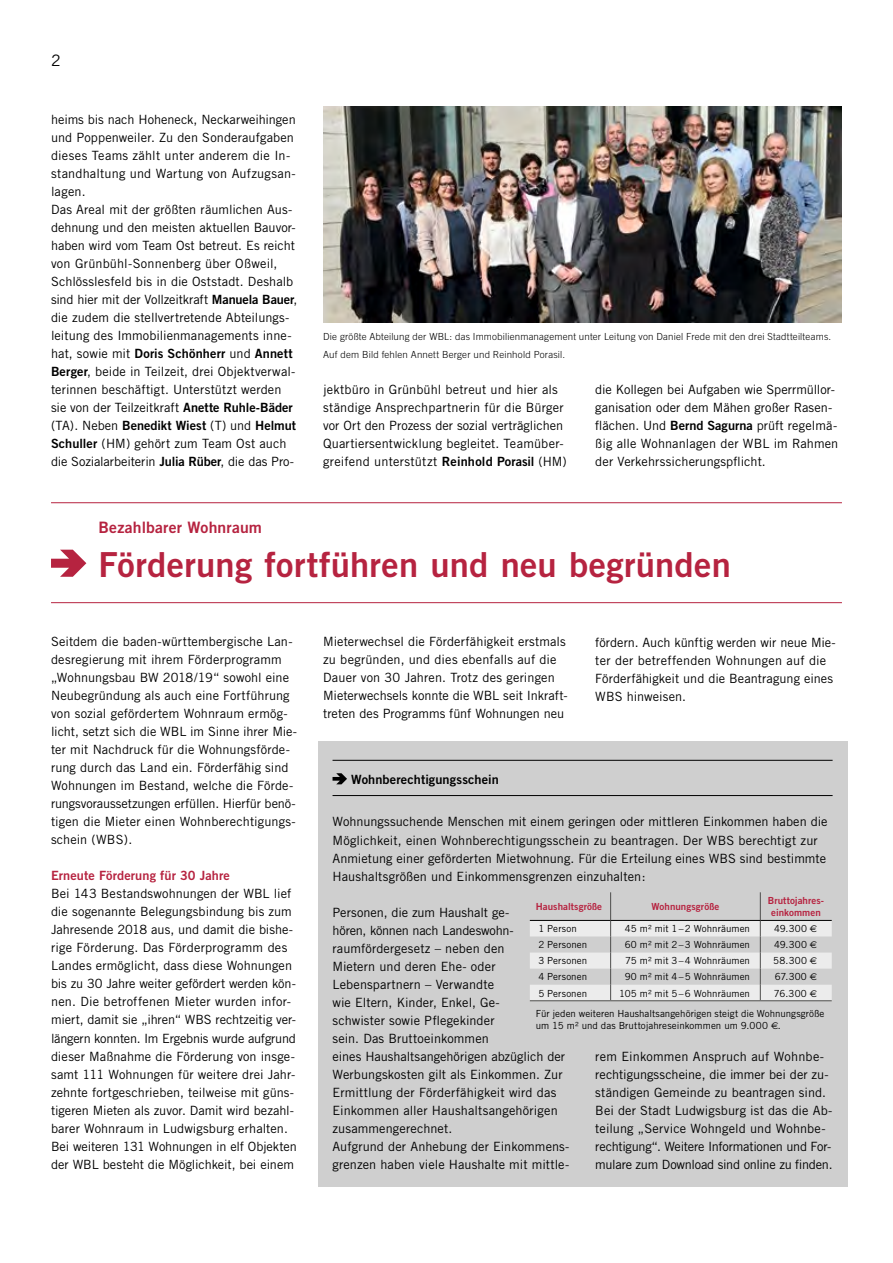
<style>
.page{position:relative;width:893px;height:1263px;background:#fff}
.page>*{position:absolute;margin:0;border:0;box-sizing:border-box;transform-origin:0 0}
.t1{font:34.5px "Trade Gothic Bold Two";letter-spacing:.01em;color:#b62340}
.t2{font:15.75px "Trade Gothic Bold Two";letter-spacing:.01em;color:#b62340}
.t3{font:15.75px "Trade Gothic";color:#000}
.t4{font:12.75px/18px "Trade Gothic";letter-spacing:.005em;color:#000}
.t5{font:12.75px "Trade Gothic Bold Two";letter-spacing:.005em;color:#000}
.t6{font:12.75px "Trade Gothic Bold Two";letter-spacing:.01em;color:#b62340}
.t7{font:9.75px/20.2px "Trade Gothic";letter-spacing:.005em;color:#000}
.t8{font:300 9.75px/18px "Trade Gothic";letter-spacing:.015em;color:#000}
.t9{font:9.75px/11.7px "Trade Gothic Bold Two";letter-spacing:.01em;color:#b62340;text-align:center}
.s1{font-family:"Trade Gothic Bold Two"}
.s2{font-family:"Trade Gothic"}
.s3{font-family:"Euro Sans"}
</style>
<div class="page">
<div style="left:318px;top:741px;width:529px;height:445px;background:#cfcfcf"></div>
<svg style="left:530px;top:892px;width:302px;height:108px"></svg>
<hr style="left:530px;top:1000px;width:81px;height:1px;background:#4e4e4d">
<hr style="left:611px;top:1000px;width:149px;height:1px;background:#4e4e4d">
<hr style="left:760px;top:1000px;width:72px;height:1px;background:#4e4e4d">
<svg style="left:51px;top:550px;width:35px;height:27px"></svg>
<hr style="left:51px;top:502px;width:791px;height:1px;background:#b62340">
<hr style="left:51px;top:602px;width:791px;height:1px;background:#b62340">
<hr style="left:333px;top:760px;width:500px;height:1px;background:#000">
<hr style="left:333px;top:795px;width:500px;height:1px;background:#000">
<svg style="left:333px;top:773px;width:14px;height:11px"></svg>
<img style="left:323px;top:106px;width:519px;height:216px">
<p class="t3" style="left:51px;top:51px;width:11px">2</p>
<p class="t4" style="left:51px;top:111px;width:248px">heims bis nach Hoheneck, Neckarweihingen und Poppenweiler. Zu den Sonderaufgaben dieses Teams zählt unter anderem die In&shy;standhaltung und Wartung von Aufzugsan&shy;lagen.<br>Das Areal mit der größten räumlichen Aus&shy;dehnung und den meisten aktuellen Bauvor&shy;haben wird vom Team Ost betreut. Es reicht von Grünbühl-Sonnenberg über Oßweil, Schlösslesfeld bis in die Oststadt. Deshalb sind hier mit der Vollzeitkraft <span class="s1">Manuela Bauer</span>, die zudem die stellvertretende Abteilungs&shy;leitung des Immobilienmanagements inne-</p>
<p class="t5" style="left:51px;top:346px;width:243px"><span class="s2">hat, sowie mit</span> Doris Schönherr <span class="s2">und</span> Annett</p>
<p class="t4" style="left:51px;top:363px;width:246px"><span class="s1">Berger</span>, beide in Teilzeit, drei Objektverwal&shy;terinnen beschäftigt. Unterstützt werden sie von der Teilzeitkraft <span class="s1">Anette Ruhle-Bäder</span></p>
<p class="t5" style="left:51px;top:418px;width:246px"><span class="s2">(TA). Neben</span> Benedikt Wiest <span class="s2">(T) und</span> Helmut</p>
<p class="t4" style="left:51px;top:435px;width:245px"><span class="s1">Schuller</span> (HM) gehört zum Team Ost auch die Sozialarbeiterin <span class="s1">Julia Rüber</span>, die das Pro-</p>
<p class="t8" style="left:323px;top:328px;width:510px">Die größte Abteilung der WBL: das Immobilienmanagement unter Leitung von Daniel Frede mit den drei Stadtteilteams.<br>Auf dem Bild fehlen Annett Berger und Reinhold Porasil.</p>
<p class="t4" style="left:323px;top:381px;width:245px">jektbüro in Grünbühl betreut und hier als ständige Ansprechpartnerin für die Bürger vor Ort den Prozess der sozial verträglichen Quartiersentwicklung begleitet. Teamüber&shy;greifend unterstützt <span class="s1">Reinhold Porasil</span> (HM)</p>
<p class="t4" style="left:595px;top:381px;width:245px">die Kollegen bei Aufgaben wie Sperrmüllor&shy;ganisation oder dem Mähen großer Rasen&shy;flächen. Und <span class="s1">Bernd Sagurna</span> prüft regelmä&shy;ßig alle Wohnanlagen der WBL im Rahmen der Verkehrssicherungspflicht.</p>
<p class="t2" style="left:99px;top:517px;width:165px">Bezahlbarer Wohnraum</p>
<h1 class="t1" style="left:99px;top:543px;width:634px">Förderung fortführen und neu begründen</h1>
<p class="t4" style="left:51px;top:633px;width:248px">Seitdem die baden-württembergische Lan&shy;desregierung mit ihrem Förderprogramm „Wohnungsbau BW 2018/19“ sowohl eine Neubegründung als auch eine Fortführung von sozial gefördertem Wohnraum ermög&shy;licht, setzt sich die WBL im Sinne ihrer Mie&shy;ter mit Nachdruck für die Wohnungsförde&shy;rung durch das Land ein. Förderfähig sind Wohnungen im Bestand, welche die Förde&shy;rungsvoraussetzungen erfüllen. Hierfür benö&shy;tigen die Mieter einen Wohnberechtigungs&shy;schein (WBS).</p>
<p class="t6" style="left:51px;top:868px;width:180px">Erneute Förderung für 30 Jahre</p>
<p class="t4" style="left:51px;top:885px;width:247px">Bei 143 Bestandswohnungen der WBL lief die sogenannte Belegungsbindung bis zum Jahresende 2018 aus, und damit die bishe&shy;rige Förderung. Das Förderprogramm des Landes ermöglicht, dass diese Wohnungen bis zu 30 Jahre weiter gefördert werden kön&shy;nen. Die betroffenen Mieter wurden infor&shy;miert, damit sie „ihren“ WBS rechtzeitig ver&shy;längern konnten. Im Ergebnis wurde aufgrund dieser Maßnahme die Förderung von insge&shy;samt 111 Wohnungen für weitere drei Jahr&shy;zehnte fortgeschrieben, teilweise mit güns&shy;tigeren Mieten als zuvor. Damit wird bezahl&shy;barer Wohnraum in Ludwigsburg erhalten.<br>Bei weiteren 131 Wohnungen in elf Objekten der WBL besteht die Möglichkeit, bei einem</p>
<p class="t4" style="left:323px;top:633px;width:246px">Mieterwechsel die Förderfähigkeit erstmals zu begründen, und dies ebenfalls auf die Dauer von 30 Jahren. Trotz des geringen Mieterwechsels konnte die WBL seit Inkraft&shy;treten des Programms fünf Wohnungen neu</p>
<p class="t5" style="left:351px;top:771px;width:149px">Wohnberechtigungsschein</p>
<p class="t4" style="left:595px;top:633px;width:242px">fördern. Auch künftig werden wir neue Mie&shy;ter der betreffenden Wohnungen auf die Förderfähigkeit und die Beantragung eines WBS hinweisen.</p>
<p class="t4" style="left:332px;top:813px;width:497px">Wohnungssuchende Menschen mit einem geringen oder mittleren Einkommen haben die Möglichkeit, einen Wohnberechtigungsschein zu beantragen. Der WBS berechtigt zur Anmietung einer geförderten Mietwohnung. Für die Erteilung eines WBS sind bestimmte Haushaltsgrößen und Einkommensgrenzen einzuhalten:</p>
<p class="t4" style="left:332px;top:903px;width:238px">Personen, die zum Haushalt ge-<br>hören, können nach Landeswohn&shy;raumfördergesetz – neben den<br>Mietern und deren Ehe- oder Lebenspartnern – Verwandte<br>wie Eltern, Kinder, Enkel, Ge-<br>schwister sowie Pflegekinder<br>sein. Das Bruttoeinkommen<br>eines Haushaltsangehörigen abzüglich der Werbungskosten gilt als Einkommen. Zur Ermittlung der Förderfähigkeit wird das Einkommen aller Haushaltsangehörigen zusammengerechnet.<br>Aufgrund der Anhebung der Einkommens&shy;grenzen haben viele Haushalte mit mittle-</p>
<p class="t9" style="left:536px;top:901px;width:68px">Haushaltsgröße</p>
<p class="t9" style="left:651px;top:901px;width:69px">Wohnungsgröße</p>
<p class="t9" style="left:768px;top:895px;width:58px">Bruttojahres&shy;einkommen</p>
<p class="t7" style="left:538px;top:918px;width:40px">1 Person</p>
<p class="t7" style="left:625px;top:918px;width:127px">45 m² mit 1–2 Wohnräumen</p>
<p class="t7" style="left:774px;top:918px;width:45px">49.300 <span class="s3">€</span></p>
<p class="t7" style="left:538px;top:934px;width:50px">2 Personen</p>
<p class="t7" style="left:625px;top:934px;width:127px">60 m² mit 2–3 Wohnräumen</p>
<p class="t7" style="left:774px;top:934px;width:45px">49.300 <span class="s3">€</span></p>
<p class="t7" style="left:538px;top:951px;width:50px">3 Personen</p>
<p class="t7" style="left:625px;top:951px;width:126px">75 m² mit 3–4 Wohnräumen</p>
<p class="t7" style="left:773px;top:951px;width:45px">58.300 <span class="s3">€</span></p>
<p class="t7" style="left:538px;top:967px;width:50px">4 Personen</p>
<p class="t7" style="left:625px;top:967px;width:127px">90 m² mit 4–5 Wohnräumen</p>
<p class="t7" style="left:775px;top:967px;width:44px">67.300 <span class="s3">€</span></p>
<p class="t7" style="left:538px;top:983px;width:50px">5 Personen</p>
<p class="t7" style="left:619px;top:983px;width:132px">105 m² mit 5–6 Wohnräumen</p>
<p class="t7" style="left:536px;top:983px;width:290px;text-indent:238px">76.300 <span class="s3">€<br></span>Für jeden weiteren Haushaltsangehörigen steigt die Wohnungsgröße</p>
<p class="t7" style="left:536px;top:1015px;width:246px">um 15 m² und das Bruttojahreseinkommen um 9.000 <span class="s3">€</span>.</p>
<p class="t4" style="left:595px;top:1047px;width:239px">rem Einkommen Anspruch auf Wohnbe&shy;rechtigungsscheine, die immer bei der zu&shy;ständigen Gemeinde zu beantragen sind.<br>Bei der Stadt Ludwigsburg ist das die Ab&shy;teilung „Service Wohngeld und Wohnbe&shy;rechtigung“. Weitere Informationen und For&shy;mulare zum Download sind online zu finden.</p>
</div>
